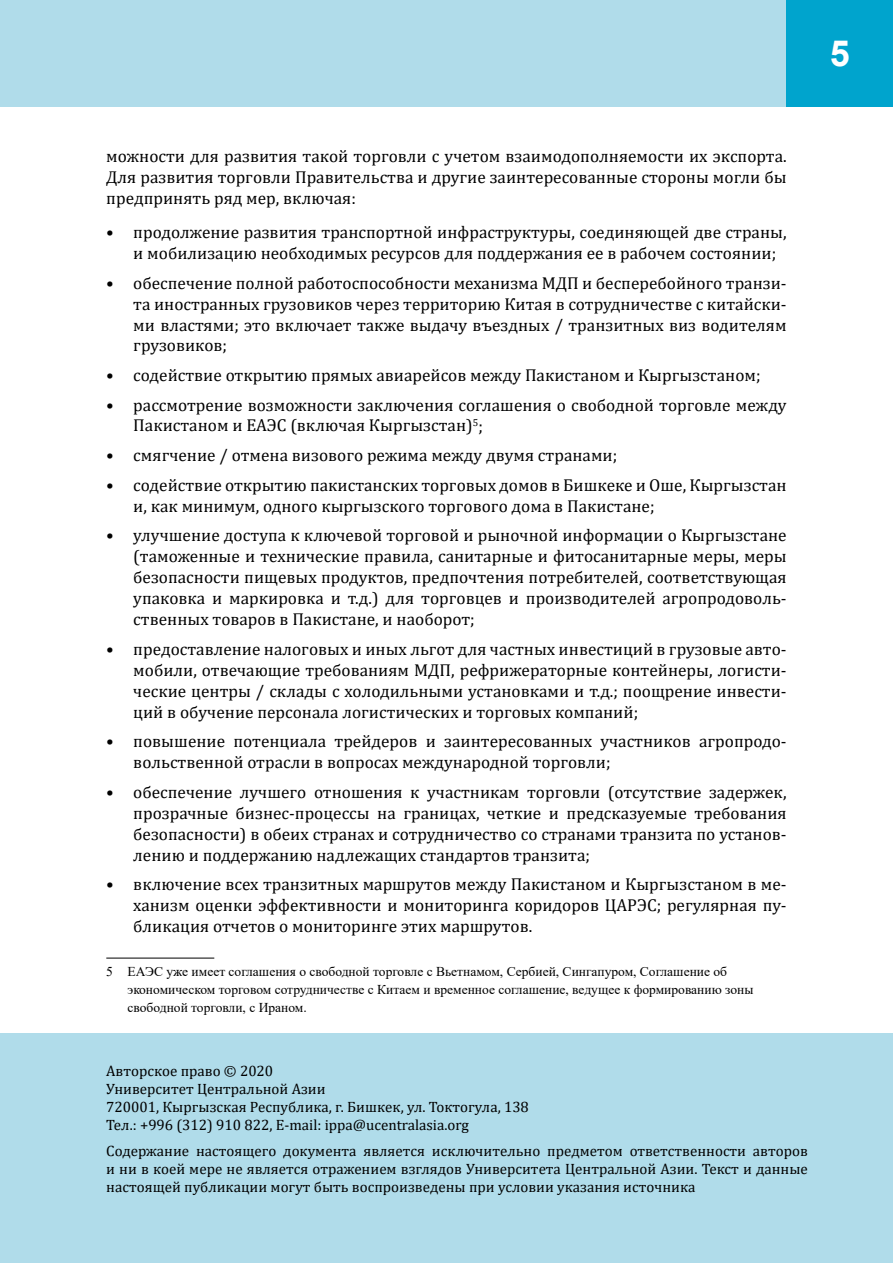
<style>
.page{position:relative;width:893px;height:1263px;background:#fff}
.page>*{position:absolute;margin:0;border:0;box-sizing:border-box;transform-origin:0 0}
.t1{font:700 36px "Arial";color:#fff}
.t2{font:17.25px/21px "Cambria";color:#000;text-align:justify}
.t3{font:15px/18px "Cambria";color:#000}
.t4{font:13.5px/18px "Times New Roman";color:#000}
</style>
<div class="page">
<div style="left:0;top:0;width:893px;height:106px;background:#b0dcea"></div>
<div style="left:787px;top:0;width:106px;height:106px;background:#00a4cd"></div>
<hr style="left:106px;top:958px;width:108px;height:1px;background:#000">
<div style="left:0;top:1033px;width:893px;height:230px;background:#b0dcea"></div>
<h1 class="t1" style="left:830px;top:28px;width:22px">5</h1>
<p class="t2" style="left:106px;top:146px;width:682px">можности для развития такой торговли с учетом взаимодополняемости их экспорта.<br>Для развития торговли Правительства и другие заинтересованные стороны могли бы предпринять ряд мер, включая:</p>
<p class="t2" style="left:133px;top:222px;width:655px;text-indent:-27px">• продолжение развития транспортной инфраструктуры, соединяющей две страны, и мобилизацию необходимых ресурсов для поддержания ее в рабочем состоянии;</p>
<p class="t2" style="left:133px;top:272px;width:655px;text-indent:-27px">• обеспечение полной работоспособности механизма МДП и бесперебойного транзи&shy;та иностранных грузовиков через территорию Китая в сотрудничестве с китайски&shy;ми властями; это включает также выдачу въездных / транзитных виз водителям грузовиков;</p>
<p class="t2" style="left:106px;top:364px;width:656px">• содействие открытию прямых авиарейсов между Пакистаном и Кыргызстаном;</p>
<p class="t2" style="left:133px;top:394px;width:655px;text-indent:-27px">• рассмотрение возможности заключения соглашения о свободной торговле между<br>Пакистаном и ЕАЭС (включая Кыргызстан)<sup>5</sup>;</p>
<p class="t2" style="left:106px;top:445px;width:513px">• смягчение / отмена визового режима между двумя странами;</p>
<p class="t2" style="left:133px;top:474px;width:655px;text-indent:-27px">• содействие открытию пакистанских торговых домов в Бишкеке и Оше, Кыргызстан и, как минимум, одного кыргызского торгового дома в Пакистане;</p>
<p class="t2" style="left:133px;top:525px;width:655px;text-indent:-27px">• улучшение доступа к ключевой торговой и рыночной информации о Кыргызстане (таможенные и технические правила, санитарные и фитосанитарные меры, меры безопасности пищевых продуктов, предпочтения потребителей, соответствующая упаковка и маркировка и т.д.) для торговцев и производителей агропродоволь&shy;ственных товаров в Пакистане, и наоборот;</p>
<p class="t2" style="left:133px;top:638px;width:655px;text-indent:-27px">• предоставление налоговых и иных льгот для частных инвестиций в грузовые авто&shy;мобили, отвечающие требованиям МДП, рефрижераторные контейнеры, логисти&shy;ческие центры / склады с холодильными установками и т.д.; поощрение инвести&shy;ций в обучение персонала логистических и торговых компаний;</p>
<p class="t2" style="left:133px;top:730px;width:655px;text-indent:-27px">• повышение потенциала трейдеров и заинтересованных участников агропродо&shy;вольственной отрасли в вопросах международной торговли;</p>
<p class="t2" style="left:133px;top:781px;width:655px;text-indent:-27px">• обеспечение лучшего отношения к участникам торговли (отсутствие задержек, прозрачные бизнес-процессы на границах, четкие и предсказуемые требования безопасности) в обеих странах и сотрудничество со странами транзита по установ&shy;лению и поддержанию надлежащих стандартов транзита;</p>
<p class="t2" style="left:133px;top:873px;width:655px;text-indent:-27px">• включение всех транзитных маршрутов между Пакистаном и Кыргызстаном в ме&shy;ханизм оценки эффективности и мониторинга коридоров ЦАРЭС; регулярная пу&shy;бликация отчетов о мониторинге этих маршрутов.</p>
<p class="t4" style="left:128px;top:962px;width:627px;text-indent:-21px">5 ЕАЭС уже имеет соглашения о свободной торговле с Вьетнамом, Сербией, Сингапуром, Соглашение об экономическом торговом сотрудничестве с Китаем и временное соглашение, ведущее к формированию зоны свободной торговли, с Ираном.</p>
<p class="t3" style="left:106px;top:1062px;width:424px">Авторское право © 2020<br>Университет Центральной Азии<br>720001, Кыргызская Республика, г. Бишкек, ул. Токтогула, 138<br>Тел.: +996 (312) 910 822, E-mail: ippa@ucentralasia.org</p>
<p class="t3" style="left:106px;top:1142px;width:703px;text-align:justify">Содержание настоящего документа является исключительно предметом ответственности авторов и ни в коей мере не является отражением взглядов Университета Центральной Азии. Текст и данные настоящей публикации могут быть воспроизведены при условии указания источника</p>
</div>
